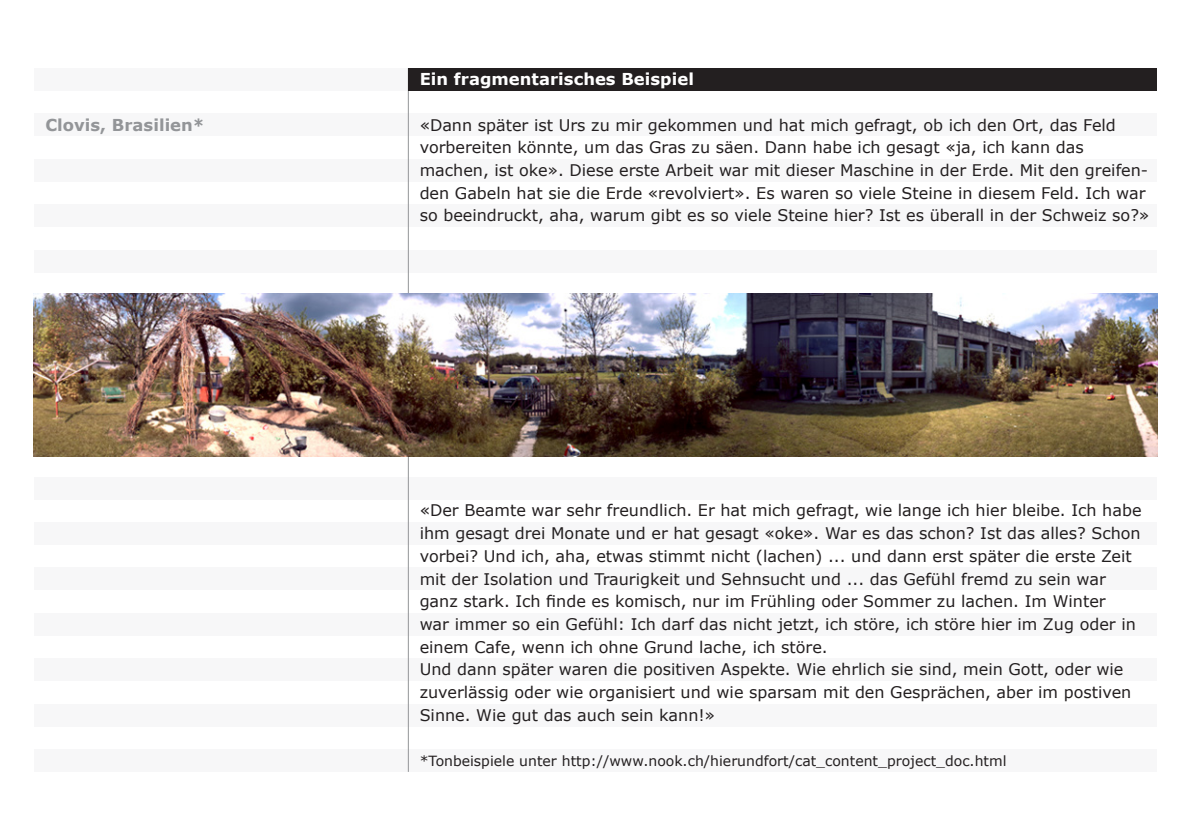
<style>
.page{position:relative;width:1191px;height:840px;background:#fff}
.page>*{position:absolute;margin:0;border:0;box-sizing:border-box;transform-origin:0 0}
.t1{font:700 16.4px "Verdana";color:#fff}
.t2{font:700 16.4px "Verdana";color:#939598}
.t3{font:16px/22.6px "Verdana";color:#231f20}
.t4{font:14px "Verdana";color:#231f20}
</style>
<div class="page">
<div style="left:34px;top:68px;width:1123px;height:23px;background:#f7f7f8"></div>
<div style="left:34px;top:113px;width:1123px;height:23px;background:#f7f7f8"></div>
<div style="left:34px;top:159px;width:1123px;height:22px;background:#f7f7f8"></div>
<div style="left:34px;top:204px;width:1123px;height:23px;background:#f7f7f8"></div>
<div style="left:34px;top:249px;width:1123px;height:23px;background:#f7f7f8"></div>
<div style="left:34px;top:476px;width:1123px;height:23px;background:#f7f7f8"></div>
<div style="left:34px;top:522px;width:1123px;height:22px;background:#f7f7f8"></div>
<div style="left:34px;top:567px;width:1123px;height:23px;background:#f7f7f8"></div>
<div style="left:34px;top:612px;width:1123px;height:23px;background:#f7f7f8"></div>
<div style="left:34px;top:658px;width:1123px;height:22px;background:#f7f7f8"></div>
<div style="left:34px;top:703px;width:1123px;height:23px;background:#f7f7f8"></div>
<div style="left:34px;top:748px;width:1123px;height:23px;background:#f7f7f8"></div>
<hr style="left:408px;top:68px;width:1px;height:703px;background:#939598">
<div style="left:408px;top:68px;width:749px;height:23px;background:#231f20"></div>
<img style="left:34px;top:293px;width:1123px;height:163px">
<p class="t2" style="left:45px;top:114px;width:161px">Clovis, Brasilien*</p>
<p class="t1" style="left:420px;top:69px;width:276px">Ein fragmentarisches Beispiel</p>
<p class="t3" style="left:420px;top:113px;width:731px">«Dann später ist Urs zu mir gekommen und hat mich gefragt, ob ich den Ort, das Feld vorbereiten könnte, um das Gras zu säen. Dann habe ich gesagt «ja, ich kann das machen, ist oke». Diese erste Arbeit war mit dieser Maschine in der Erde. Mit den greifen&shy;den Gabeln hat sie die Erde «revolviert». Es waren so viele Steine in diesem Feld. Ich war so beeindruckt, aha, warum gibt es so viele Steine hier? Ist es überall in der Schweiz so?»</p>
<p class="t3" style="left:420px;top:498px;width:723px">«Der Beamte war sehr freundlich. Er hat mich gefragt, wie lange ich hier bleibe. Ich habe ihm gesagt drei Monate und er hat gesagt «oke». War es das schon? Ist das alles? Schon vorbei? Und ich, aha, etwas stimmt nicht (lachen) ... und dann erst später die erste Zeit mit der Isolation und Traurigkeit und Sehnsucht und ... das Gefühl fremd zu sein war ganz stark. Ich finde es komisch, nur im Frühling oder Sommer zu lachen. Im Winter<br>war immer so ein Gefühl: Ich darf das nicht jetzt, ich störe, ich störe hier im Zug oder in einem Cafe, wenn ich ohne Grund lache, ich störe.<br>Und dann später waren die positiven Aspekte. Wie ehrlich sie sind, mein Gott, oder wie zuverlässig oder wie organisiert und wie sparsam mit den Gesprächen, aber im postiven Sinne. Wie gut das auch sein kann!»</p>
<p class="t4" style="left:420px;top:751px;width:588px">*Tonbeispiele unter http://www.nook.ch/hierundfort/cat_content_project_doc.html</p>
</div>
